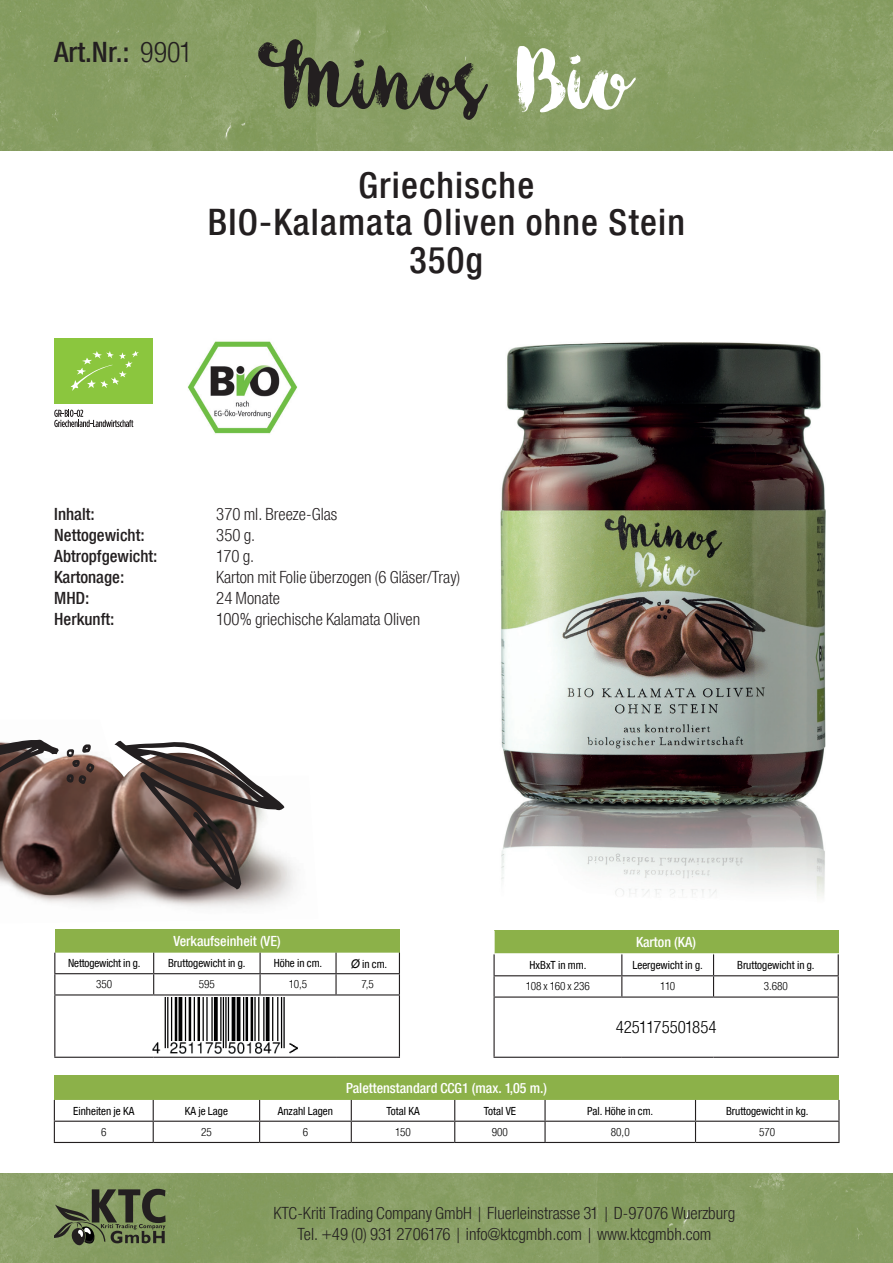
<style>
.page{position:relative;width:893px;height:1263px;background:#fff}
.page>*{position:absolute;margin:0;border:0;box-sizing:border-box;transform-origin:0 0}
.t1{font:500 39px/37.5px "CF Helvetica Cond";letter-spacing:.03em;color:#231f20;text-align:center}
.t2{font:500 30px "CF Helvetica Cond";color:#231f20}
.t3{font:300 18px/21.6px "CF Helvetica Cond";color:#231f20;text-align:center}
.t4{font:500 18px "CF Helvetica Cond";color:#231f20}
.t5{font:300 18px "CF Helvetica Cond";color:#000001}
.t6{font:500 15px "CF Helvetica Cond";color:#fff}
.t7{font:12px "CF Helvetica Cond";color:#000001}
.t8{font:300 12px "CF Helvetica Cond";color:#000001}
.s1{font-weight:300}
.s2{font-family:"Arial";font-style:italic}
</style>
<div class="page">
<img style="left:399px;top:342px;width:440px;height:611px">
<img style="left:0;top:0;width:893px;height:151px">
<svg style="left:258px;top:39px;width:230px;height:81px"></svg>
<svg style="left:517px;top:46px;width:119px;height:66px"></svg>
<div style="left:55px;top:929px;width:344px;height:24px;background:#8cb149"></div>
<hr style="left:54px;top:1057px;width:100px;height:1px;background:#231f20">
<hr style="left:154px;top:1057px;width:106px;height:1px;background:#231f20">
<hr style="left:260px;top:1057px;width:76px;height:1px;background:#231f20">
<hr style="left:336px;top:1057px;width:64px;height:1px;background:#231f20">
<svg style="left:54px;top:953px;width:346px;height:104px"></svg>
<hr style="left:399px;top:995px;width:1px;height:62px;background:#231f20">
<div style="left:494px;top:930px;width:344px;height:24px;background:#8cb149"></div>
<hr style="left:493px;top:931px;width:2px;height:22px;background:#fff">
<hr style="left:493px;top:953px;width:129px;height:1px;background:#fff">
<hr style="left:622px;top:953px;width:91px;height:1px;background:#fff">
<hr style="left:713px;top:953px;width:126px;height:1px;background:#fff">
<hr style="left:493px;top:954px;width:2px;height:21px;background:#231f20">
<hr style="left:493px;top:975px;width:129px;height:1px;background:#231f20">
<hr style="left:493px;top:976px;width:2px;height:20px;background:#231f20">
<hr style="left:493px;top:996px;width:129px;height:2px;background:#231f20">
<hr style="left:493px;top:998px;width:2px;height:59px;background:#231f20">
<hr style="left:493px;top:1057px;width:129px;height:1px;background:#231f20">
<hr style="left:622px;top:1057px;width:91px;height:1px;background:#231f20">
<hr style="left:713px;top:1057px;width:126px;height:1px;background:#231f20">
<svg style="left:494px;top:954px;width:345px;height:103px"></svg>
<hr style="left:838px;top:998px;width:1px;height:59px;background:#231f20">
<div style="left:54px;top:1076px;width:785px;height:24px;background:#8cb149"></div>
<svg style="left:54px;top:1100px;width:785px;height:42px"></svg>
<hr style="left:54px;top:1142px;width:99px;height:1px;background:#231f20">
<hr style="left:153px;top:1142px;width:107px;height:1px;background:#231f20">
<hr style="left:260px;top:1142px;width:91px;height:1px;background:#231f20">
<hr style="left:351px;top:1142px;width:104px;height:1px;background:#231f20">
<hr style="left:455px;top:1142px;width:90px;height:1px;background:#231f20">
<hr style="left:545px;top:1142px;width:150px;height:1px;background:#231f20">
<hr style="left:695px;top:1142px;width:144px;height:1px;background:#231f20">
<img style="left:152px;top:998px;width:146px;height:55px">
<img style="left:0;top:1174px;width:893px;height:89px">
<svg style="left:54px;top:1189px;width:112px;height:56px"></svg>
<img style="left:0;top:739px;width:296px;height:169px">
<svg style="left:66px;top:744px;width:29px;height:40px"></svg>
<svg style="left:0;top:740px;width:59px;height:83px"></svg>
<svg style="left:114px;top:741px;width:172px;height:148px"></svg>
<div style="left:54px;top:338px;width:99px;height:66px;background:#8bc63e"></div>
<svg style="left:71px;top:351px;width:68px;height:40px"></svg>
<img style="left:203px;top:347px;width:9px;height:15px">
<svg style="left:54px;top:410px;width:79px;height:17px"></svg>
<h2 class="t2" style="left:54px;top:36px;width:140px">Art.Nr.: <span class="s1">9901</span></h2>
<h1 class="t1" style="left:208px;top:166px;width:479px">Griechische<br>BIO-Kalamata Oliven ohne Stein<br>350g</h1>
<p class="t4" style="left:54px;top:505px;width:42px">Inhalt:</p>
<p class="t3" style="left:216px;top:503px;width:123px">370 ml. Breeze-Glas</p>
<p class="t4" style="left:54px;top:526px;width:92px">Nettogewicht:</p>
<p class="t3" style="left:216px;top:524px;width:40px">350 g.</p>
<p class="t4" style="left:54px;top:547px;width:105px">Abtropfgewicht:</p>
<p class="t3" style="left:216px;top:545px;width:40px">170 g.</p>
<p class="t4" style="left:54px;top:568px;width:72px">Kartonage:</p>
<p class="t3" style="left:216px;top:566px;width:246px">Karton mit Folie überzogen (6 Gläser/Tray)</p>
<p class="t4" style="left:54px;top:589px;width:37px">MHD:</p>
<p class="t3" style="left:216px;top:587px;width:65px">24 Monate</p>
<p class="t4" style="left:54px;top:610px;width:62px">Herkunft:</p>
<p class="t3" style="left:216px;top:608px;width:205px">100% griechische Kalamata Oliven</p>
<p class="t6" style="left:174px;top:933px;width:109px">Verkaufseinheit (VE)</p>
<p class="t7" style="left:68px;top:957px;width:74px">Nettogewicht in g.</p>
<p class="t7" style="left:168px;top:957px;width:79px">Bruttogewicht in g.</p>
<p class="t7" style="left:274px;top:957px;width:50px">Höhe in cm.</p>
<p class="t7" style="left:350px;top:957px;width:38px"><span class="s2">Ø</span> in cm.</p>
<p class="t8" style="left:96px;top:978px;width:18px">350</p>
<p class="t8" style="left:199px;top:978px;width:18px">595</p>
<p class="t8" style="left:289px;top:978px;width:20px">10,5</p>
<p class="t8" style="left:362px;top:978px;width:14px">7,5</p>
<p class="t6" style="left:636px;top:934px;width:61px">Karton (KA)</p>
<p class="t7" style="left:530px;top:958px;width:58px">HxBxT in mm.</p>
<p class="t7" style="left:632px;top:958px;width:72px">Leergewicht in g.</p>
<p class="t7" style="left:737px;top:958px;width:79px">Bruttogewicht in g.</p>
<p class="t8" style="left:526px;top:980px;width:66px">108 x 160 x 236</p>
<p class="t8" style="left:660px;top:980px;width:17px">110</p>
<p class="t8" style="left:764px;top:980px;width:26px">3.680</p>
<p class="t5" style="left:616px;top:1017px;width:102px">4251175501854</p>
<p class="t6" style="left:346px;top:1080px;width:203px">Palettenstandard CCG1 (max. 1,05 m.)</p>
<p class="t7" style="left:73px;top:1104px;width:62px">Einheiten je KA</p>
<p class="t7" style="left:185px;top:1104px;width:45px">KA je Lage</p>
<p class="t7" style="left:278px;top:1104px;width:57px">Anzahl Lagen</p>
<p class="t7" style="left:386px;top:1104px;width:35px">Total KA</p>
<p class="t7" style="left:484px;top:1104px;width:34px">Total VE</p>
<p class="t7" style="left:587px;top:1104px;width:67px">Pal. Höhe in cm.</p>
<p class="t7" style="left:726px;top:1104px;width:84px">Bruttogewicht in kg.</p>
<p class="t8" style="left:101px;top:1125px;width:7px">6</p>
<p class="t8" style="left:201px;top:1125px;width:12px">25</p>
<p class="t8" style="left:303px;top:1125px;width:7px">6</p>
<p class="t8" style="left:395px;top:1125px;width:17px">150</p>
<p class="t8" style="left:492px;top:1125px;width:18px">900</p>
<p class="t8" style="left:611px;top:1125px;width:20px">80,0</p>
<p class="t8" style="left:759px;top:1125px;width:18px">570</p>
<p class="t3" style="left:273px;top:1202px;width:463px">KTC-Kriti Trading Company GmbH | Fluerleinstrasse 31 | D-97076 Wuerzburg<br>Tel. +49 (0) 931 2706176 | info@ktcgmbh.com | www.ktcgmbh.com</p>
</div>
